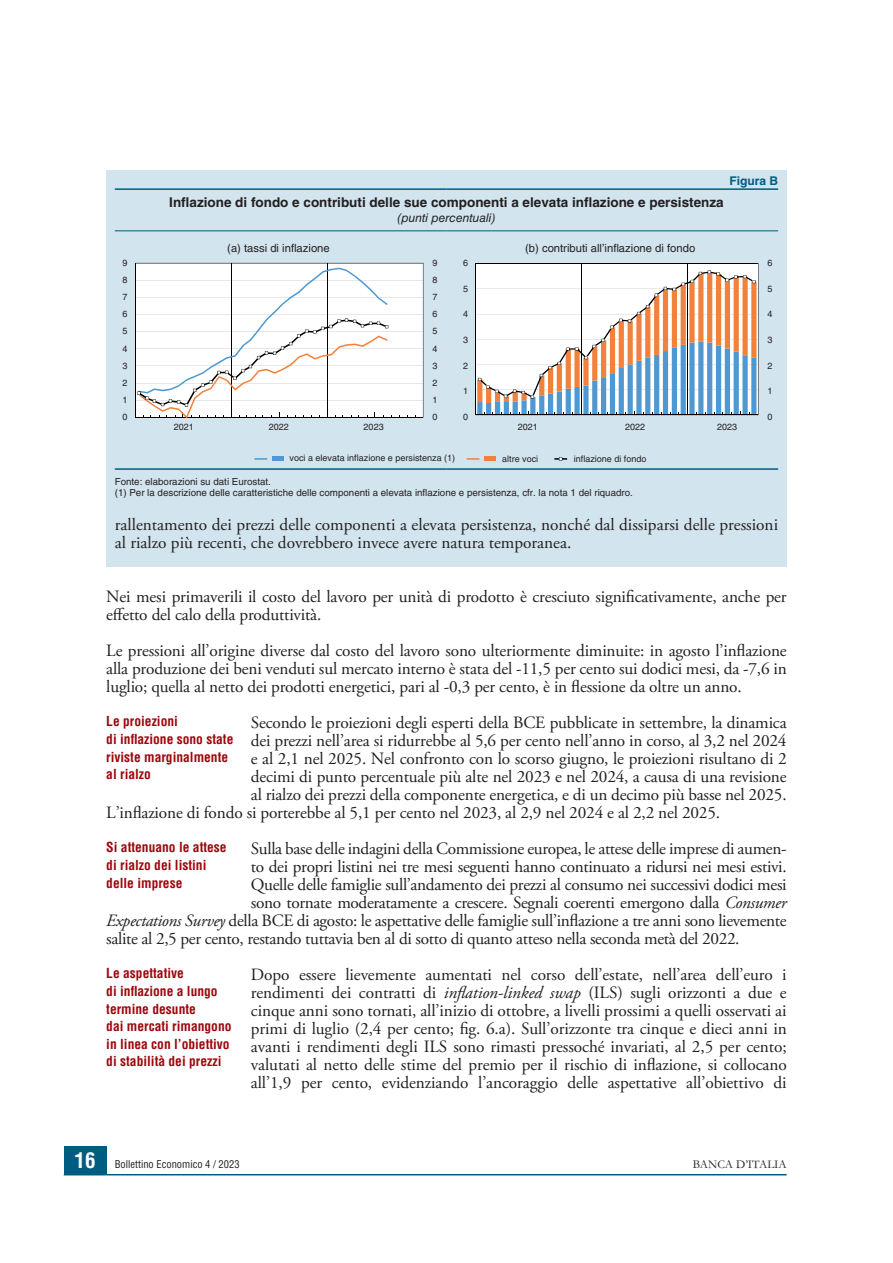
<style>
.page{position:relative;width:893px;height:1263px;background:#fff}
.page>*{position:absolute;margin:0;border:0;box-sizing:border-box;transform-origin:0 0}
.BE_TESTO_-_Paragrafo{font:17.25px/18px "Adobe Garamond Pro";letter-spacing:-.01em;color:#231f20;text-align:justify}
.BE_BOX_-_Paragrafo{font:17.25px/18px "Adobe Garamond Pro";color:#231f20}
.BE_TESTO_-_Titoletto{font:700 condensed 13.5px/17.5px "Helvetica LT Std";color:#9d070d}
.BE_TAB_FIG_-_Titolo{font:700 13.5px "Helvetica LT Std";color:#231f20}
.BE_TAB_FIG_-_Sottoti{font:italic 12px "Helvetica LT Std";color:#231f20}
.t1{font:12px "Garamond";color:#231f20}
.BE_TAB_FIG_-_Numero{font:700 12px "Helvetica LT Std";color:#005c81}
.BE_TAB_FIG_-_Testati{font:11.25px "Helvetica LT Std";color:#231f20}
.t2{font:condensed 10.5px "Helvetica LT Std";color:#231f20}
.BE_TAB_FIG_-_Nota{font:9.75px "Helvetica LT Std";color:#231f20}
.t3{font:9px "Helvetica LT Std";letter-spacing:.005em;color:#231f20}
.s1{font-style:italic}
.s2{font-weight:700;font-size:21px;color:#fff}
</style>
<div class="page">
<div style="left:64px;top:1146px;width:42px;height:29px;background:#005c81"></div>
<hr style="left:64px;top:1174px;width:723px;height:1px;background:#005c81">
<div style="left:106px;top:170px;width:681px;height:396px;background:#d2e4ee"></div>
<svg style="left:115px;top:231px;width:663px;height:230px"></svg>
<hr style="left:115px;top:188px;width:331px;height:2px;background:#005c81">
<hr style="left:446px;top:188px;width:332px;height:2px;background:#005c81">
<hr style="left:115px;top:468px;width:331px;height:2px;background:#005c81">
<hr style="left:446px;top:468px;width:332px;height:2px;background:#005c81">
<hr style="left:115px;top:230px;width:331px;height:1px;background:#005c81">
<hr style="left:446px;top:230px;width:332px;height:1px;background:#005c81">
<svg style="left:135px;top:263px;width:288px;height:155px;background:#f3f3f3"></svg>
<hr style="left:272px;top:457px;width:11px;height:4px;background:#4f98d2">
<hr style="left:484px;top:457px;width:12px;height:4px;background:#f2813c">
<svg style="left:254px;top:458px;width:13px;height:2px"></svg>
<svg style="left:467px;top:458px;width:13px;height:2px"></svg>
<svg style="left:554px;top:457px;width:13px;height:4px"></svg>
<hr style="left:475px;top:415px;width:283px;height:1px;background:#000001">
<svg style="left:475px;top:263px;width:284px;height:152px;background:#d4cdcc"></svg>
<h2 class="BE_TAB_FIG_-_Numero" style="left:729px;top:173px;width:50px">Figura B</h2>
<h2 class="BE_TAB_FIG_-_Titolo" style="left:169px;top:194px;width:556px">Inflazione di fondo e contributi delle sue componenti a elevata inflazione e persistenza</h2>
<p class="BE_TAB_FIG_-_Sottoti" style="left:397px;top:211px;width:100px">(punti percentuali)</p>
<p class="BE_TAB_FIG_-_Testati" style="left:227px;top:241px;width:104px">(a) tassi di inflazione</p>
<p class="BE_TAB_FIG_-_Testati" style="left:525px;top:241px;width:172px">(b) contributi all’inflazione di fondo</p>
<p class="t3" style="left:122px;top:257px;width:7px">9</p>
<p class="t3" style="left:432px;top:257px;width:7px">9</p>
<p class="t3" style="left:463px;top:257px;width:7px">6</p>
<p class="t3" style="left:122px;top:275px;width:7px">8</p>
<p class="t3" style="left:432px;top:275px;width:7px">8</p>
<p class="t3" style="left:463px;top:283px;width:7px">5</p>
<p class="t3" style="left:122px;top:292px;width:7px">7</p>
<p class="t3" style="left:432px;top:292px;width:7px">7</p>
<p class="t3" style="left:122px;top:309px;width:7px">6</p>
<p class="t3" style="left:432px;top:309px;width:7px">6</p>
<p class="t3" style="left:463px;top:309px;width:7px">4</p>
<p class="t3" style="left:122px;top:326px;width:7px">5</p>
<p class="t3" style="left:432px;top:326px;width:7px">5</p>
<p class="t3" style="left:463px;top:334px;width:7px">3</p>
<p class="t3" style="left:122px;top:343px;width:7px">4</p>
<p class="t3" style="left:432px;top:343px;width:7px">4</p>
<p class="t3" style="left:122px;top:360px;width:7px">3</p>
<p class="t3" style="left:432px;top:360px;width:7px">3</p>
<p class="t3" style="left:463px;top:360px;width:7px">2</p>
<p class="t3" style="left:122px;top:377px;width:7px">2</p>
<p class="t3" style="left:432px;top:377px;width:7px">2</p>
<p class="t3" style="left:463px;top:386px;width:7px">1</p>
<p class="t3" style="left:122px;top:395px;width:7px">1</p>
<p class="t3" style="left:432px;top:395px;width:7px">1</p>
<p class="t3" style="left:122px;top:412px;width:7px">0</p>
<p class="t3" style="left:432px;top:412px;width:7px">0</p>
<p class="t3" style="left:463px;top:411px;width:7px">0</p>
<p class="t3" style="left:174px;top:421px;width:22px">2021</p>
<p class="t3" style="left:269px;top:421px;width:22px">2022</p>
<p class="t3" style="left:364px;top:421px;width:22px">2023</p>
<p class="t3" style="left:518px;top:421px;width:22px">2021</p>
<p class="t3" style="left:625px;top:421px;width:22px">2022</p>
<p class="t3" style="left:717px;top:421px;width:22px">2023</p>
<p class="t3" style="left:289px;top:453px;width:167px">voci a elevata inflazione e persistenza (1)</p>
<p class="t3" style="left:502px;top:454px;width:37px">altre voci</p>
<p class="t3" style="left:574px;top:454px;width:74px">inflazione di fondo</p>
<p class="BE_TAB_FIG_-_Nota" style="left:115px;top:475px;width:158px">Fonte: elaborazioni su dati Eurostat.</p>
<p class="BE_TAB_FIG_-_Nota" style="left:115px;top:487px;width:520px">(1) Per la descrizione delle caratteristiche delle componenti a elevata inflazione e persistenza, cfr. la nota 1 del riquadro.</p>
<p class="t3" style="left:767px;top:257px;width:7px">6</p>
<p class="t3" style="left:767px;top:283px;width:7px">5</p>
<p class="t3" style="left:767px;top:309px;width:7px">4</p>
<p class="t3" style="left:767px;top:334px;width:7px">3</p>
<p class="t3" style="left:767px;top:360px;width:7px">2</p>
<p class="t3" style="left:767px;top:386px;width:7px">1</p>
<p class="t3" style="left:767px;top:411px;width:7px">0</p>
<p class="BE_BOX_-_Paragrafo" style="left:115px;top:516px;width:665px">rallentamento dei prezzi delle componenti a elevata persistenza, nonché dal dissiparsi delle pressioni al rialzo più recenti, che dovrebbero invece avere natura temporanea.</p>
<p class="BE_TESTO_-_Paragrafo" style="left:106px;top:588px;width:682px">Nei mesi primaverili il costo del lavoro per unità di prodotto è cresciuto significativamente, anche per effetto del calo della produttività.</p>
<p class="BE_TESTO_-_Paragrafo" style="left:106px;top:642px;width:682px">Le pressioni all’origine diverse dal costo del lavoro sono ulteriormente diminuite: in agosto l’inflazione alla produzione dei beni venduti sul mercato interno è stata del -11,5 per cento sui dodici mesi, da -7,6 in luglio; quella al netto dei prodotti energetici, pari al -0,3 per cento, è in flessione da oltre un anno.</p>
<p class="BE_TESTO_-_Paragrafo" style="left:251px;top:714px;width:537px">Secondo le proiezioni degli esperti della BCE pubblicate in settembre, la dinamica</p>
<p class="BE_TESTO_-_Paragrafo" style="left:251px;top:732px;width:537px">dei prezzi nell’area si ridurrebbe al 5,6 per cento nell’anno in corso, al 3,2 nel 2024</p>
<p class="BE_TESTO_-_Paragrafo" style="left:251px;top:750px;width:537px">e al 2,1 nel 2025. Nel confronto con lo scorso giugno, le proiezioni risultano di 2</p>
<p class="BE_TESTO_-_Paragrafo" style="left:251px;top:768px;width:537px">decimi di punto percentuale più alte nel 2023 e nel 2024, a causa di una revisione</p>
<p class="BE_TESTO_-_Paragrafo" style="left:251px;top:786px;width:537px">al rialzo dei prezzi della componente energetica, e di un decimo più basse nel 2025.</p>
<p class="BE_TESTO_-_Paragrafo" style="left:106px;top:804px;width:615px">L’inflazione di fondo si porterebbe al 5,1 per cento nel 2023, al 2,9 nel 2024 e al 2,2 nel 2025.</p>
<p class="BE_TESTO_-_Paragrafo" style="left:251px;top:840px;width:537px">Sulla base delle indagini della Commissione europea, le attese delle imprese di aumen-</p>
<p class="BE_TESTO_-_Paragrafo" style="left:251px;top:858px;width:537px">to dei propri listini nei tre mesi seguenti hanno continuato a ridursi nei mesi estivi.</p>
<p class="BE_TESTO_-_Paragrafo" style="left:251px;top:876px;width:537px">Quelle delle famiglie sull’andamento dei prezzi al consumo nei successivi dodici mesi</p>
<p class="BE_TESTO_-_Paragrafo" style="left:251px;top:894px;width:537px">sono tornate moderatamente a crescere. Segnali coerenti emergono dalla <span class="s1">Consumer</span></p>
<p class="BE_TESTO_-_Paragrafo" style="left:106px;top:912px;width:682px"><span class="s1">Expectations Survey</span> della BCE di agosto: le aspettative delle famiglie sull’inflazione a tre anni sono lievemente</p>
<p class="BE_TESTO_-_Paragrafo" style="left:106px;top:930px;width:635px">salite al 2,5 per cento, restando tuttavia ben al di sotto di quanto atteso nella seconda metà del 2022.</p>
<p class="BE_TESTO_-_Paragrafo" style="left:251px;top:966px;width:537px">Dopo essere lievemente aumentati nel corso dell’estate, nell’area dell’euro i rendimenti dei contratti di <span class="s1">inflation-linked swap</span> (ILS) sugli orizzonti a due e cinque anni sono tornati, all’inizio di ottobre, a livelli prossimi a quelli osservati ai primi di luglio (2,4 per cento; fig. 6.a). Sull’orizzonte tra cinque e dieci anni in avanti i rendimenti degli ILS sono rimasti pressoché invariati, al 2,5 per cento; valutati al netto delle stime del premio per il rischio di inflazione, si collocano all’1,9 per cento, evidenziando l’ancoraggio delle aspettative all’obiettivo di</p>
<h3 class="BE_TESTO_-_Titoletto" style="left:106px;top:713px;width:129px">Le proiezioni<br>di inflazione sono state riviste marginalmente al rialzo</h3>
<h3 class="BE_TESTO_-_Titoletto" style="left:106px;top:839px;width:122px">Si attenuano le attese di rialzo dei listini delle imprese</h3>
<h3 class="BE_TESTO_-_Titoletto" style="left:106px;top:965px;width:127px">Le aspettative<br>di inflazione a lungo termine desunte<br>dai mercati rimangono in linea con l’obiettivo di stabilità dei prezzi</h3>
<p class="t2" style="left:75px;top:1158px;width:167px"><span class="s2">16</span> Bollettino Economico 4 / 2023</p>
<p class="t1" style="left:693px;top:1156px;width:95px">BANCA D’ITALIA</p>
</div>
